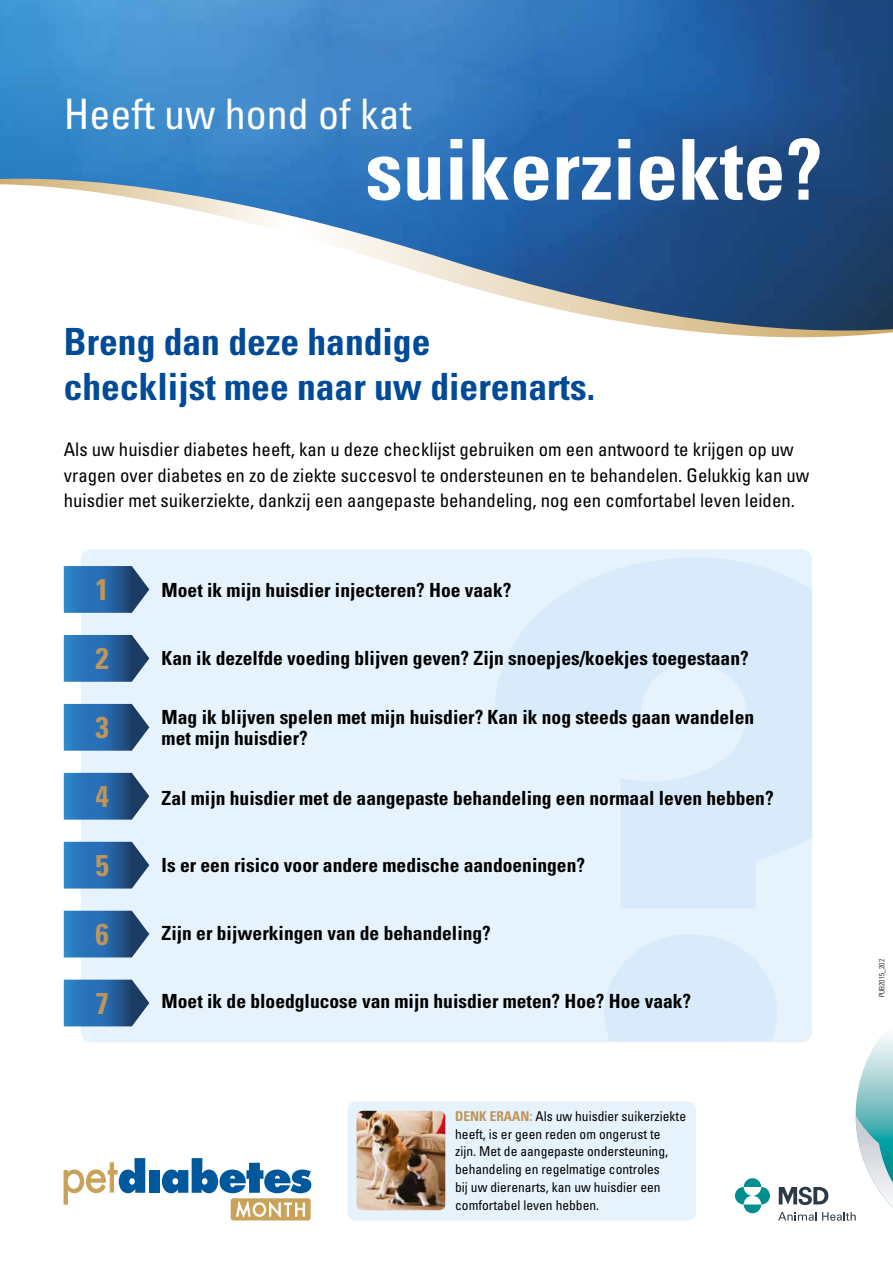
<style>
.page{position:relative;width:893px;height:1263px;background:#fff}
.page>*{position:absolute;margin:0;border:0;box-sizing:border-box;transform-origin:0 0}
.t1{font:700 condensed 84px "Univers LT Std";color:#fff}
.t2{font:condensed 42px "Univers LT Std";color:#fff}
.t3{font:700 condensed 37.5px/45px "Univers LT Std";color:#004a97}
.t4{font:700 condensed 30px "Univers LT Std";color:#be955b}
.t5{font:700 condensed 19.5px/21px "Univers LT Std";color:#000}
.t6{font:condensed 18.75px/25.5px "Univers LT Std";color:#000}
.t7{font:condensed 13.5px/18px "Univers LT Std";color:#000}
.t8{font:300 condensed 7.5px "Univers LT Std";color:#000}
.s1{font-weight:700;color:#be955b}
</style>
<div class="page">
<img style="left:0;top:0;width:893px;height:179px">
<svg style="left:0;top:179px;width:893px;height:158px"></svg>
<svg style="left:735px;top:1178px;width:35px;height:35px"></svg>
<svg style="left:778px;top:1036px;width:115px;height:185px"></svg>
<div style="left:81px;top:549px;width:731px;height:493px;background:#e7f3fc;border-radius:11px"></div>
<svg style="left:494px;top:558px;width:318px;height:483px;fill:#d9ebfa"></svg>
<div style="left:231px;top:1198px;width:80px;height:22px;background:#c8a258;border-radius:3px"></div>
<div style="left:149px;top:1170px;width:10px;height:23px;background:#00589c"></div>
<svg style="left:162px;top:1158px;width:149px;height:35px"></svg>
<svg style="left:236px;top:1201px;width:69px;height:16px"></svg>
<svg style="left:63px;top:1158px;width:82px;height:47px"></svg>
<svg style="left:64px;top:566px;width:85px;height:47px"></svg>
<svg style="left:64px;top:635px;width:85px;height:47px"></svg>
<svg style="left:64px;top:704px;width:85px;height:47px"></svg>
<svg style="left:64px;top:773px;width:85px;height:47px"></svg>
<svg style="left:64px;top:842px;width:85px;height:46px"></svg>
<svg style="left:64px;top:911px;width:85px;height:46px"></svg>
<svg style="left:64px;top:980px;width:85px;height:46px"></svg>
<div style="left:347px;top:1101px;width:349px;height:119px;background:#e7f3fc;border-radius:9px"></div>
<img style="left:357px;top:1111px;width:88px;height:99px">
<h2 class="t2" style="left:64px;top:87px;width:349px">Heeft uw hond of kat</h2>
<h1 class="t1" style="left:365px;top:118px;width:459px">suikerziekte?</h1>
<h3 class="t3" style="left:64px;top:319px;width:533px">Breng dan deze handige<br>checklijst mee naar uw dierenarts.</h3>
<p class="t6" style="left:64px;top:437px;width:747px">Als uw huisdier diabetes heeft, kan u deze checklijst gebruiken om een antwoord te krijgen op uw vragen over diabetes en zo de ziekte succesvol te ondersteunen en te behandelen. Gelukkig kan uw huisdier met suikerziekte, dankzij een aangepaste behandeling, nog een comfortabel leven leiden.</p>
<h3 class="t4" style="left:95px;top:571px;width:15px">1</h3>
<p class="t5" style="left:162px;top:580px;width:351px">Moet ik mijn huisdier injecteren? Hoe vaak?</p>
<h3 class="t4" style="left:95px;top:640px;width:15px">2</h3>
<p class="t5" style="left:162px;top:647px;width:589px">Kan ik dezelfde voeding blijven geven? Zijn snoepjes/koekjes toegestaan?</p>
<h3 class="t4" style="left:95px;top:709px;width:15px">3</h3>
<p class="t5" style="left:162px;top:707px;width:594px">Mag ik blijven spelen met mijn huisdier? Kan ik nog steeds gaan wandelen met mijn huisdier?</p>
<h3 class="t4" style="left:95px;top:778px;width:15px">4</h3>
<p class="t5" style="left:162px;top:787px;width:614px">Zal mijn huisdier met de aangepaste behandeling een normaal leven hebben?</p>
<h3 class="t4" style="left:95px;top:847px;width:15px">5</h3>
<p class="t5" style="left:162px;top:855px;width:425px">Is er een risico voor andere medische aandoeningen?</p>
<h3 class="t4" style="left:95px;top:916px;width:15px">6</h3>
<p class="t5" style="left:162px;top:922px;width:331px">Zijn er bijwerkingen van de behandeling?</p>
<h3 class="t4" style="left:95px;top:985px;width:15px">7</h3>
<p class="t5" style="left:162px;top:990px;width:531px">Moet ik de bloedglucose van mijn huisdier meten? Hoe? Hoe vaak?</p>
<p class="t7" style="left:455px;top:1106px;width:232px"><span class="s1">DENK ERAAN:</span> Als uw huisdier suikerziekte heeft, is er geen reden om ongerust te<br>zijn. Met de aangepaste ondersteuning, behandeling en regelmatige controles<br>bij uw dierenarts, kan uw huisdier een comfortabel leven hebben.</p>
<p class="t8" style="left:877px;top:997px;width:40px;rotate:-90deg">PUB2015_202</p>
</div>
